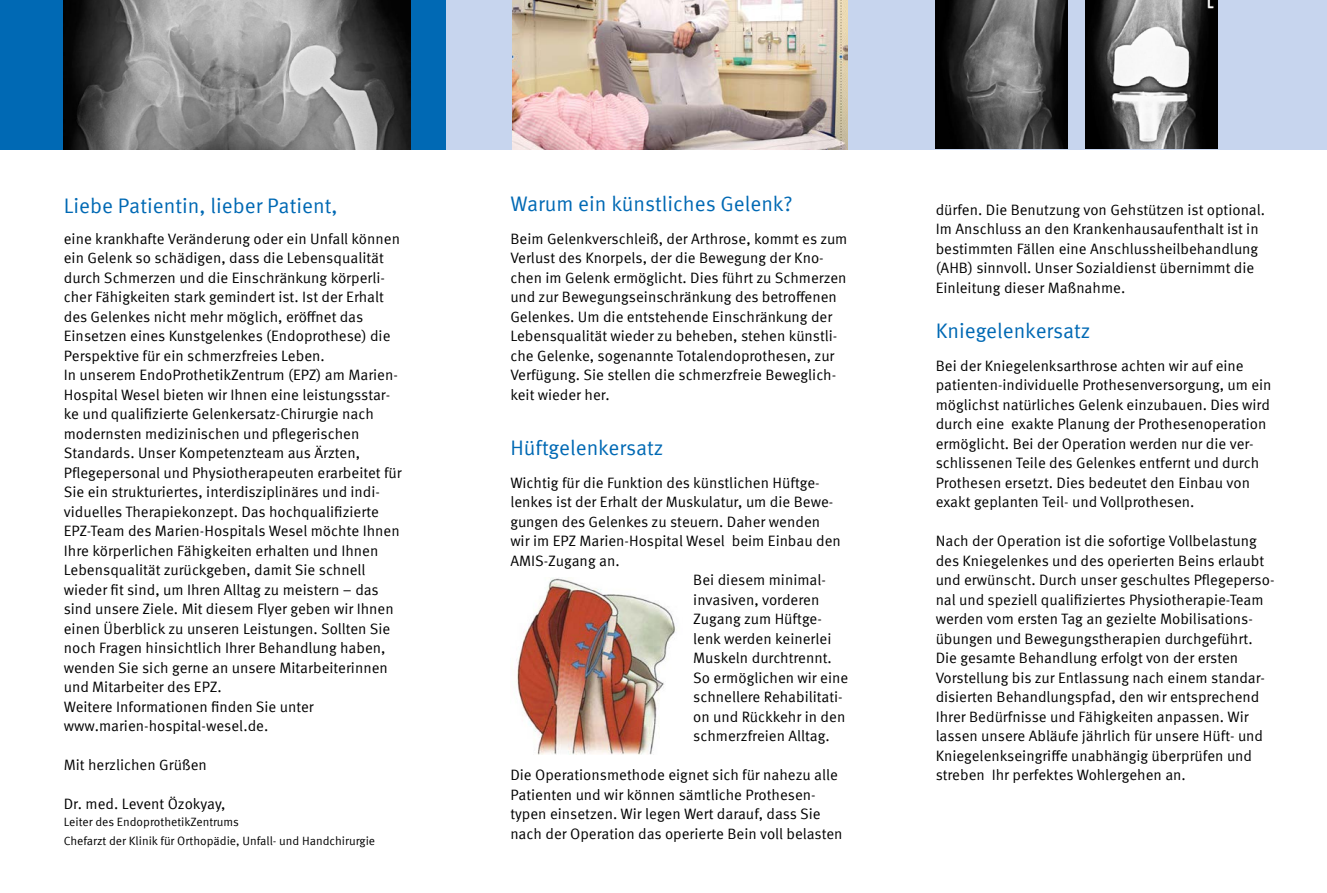
<style>
.page{position:relative;width:1327px;height:893px;background:#fff}
.page>*{position:absolute;margin:0;border:0;box-sizing:border-box;transform-origin:0 0}
.t1{font:21px "Meta Offc Norm";color:#0069b4}
.t2{font:15px/19.5px "Meta Offc Norm";color:#000}
.t3{font:12px/19.5px "Meta Offc Norm";color:#000}
</style>
<div class="page">
<div style="left:0;top:0;width:446px;height:150px;background:#0069b4"></div>
<div style="left:446px;top:0;width:881px;height:150px;background:#c7d5ee"></div>
<img style="left:516px;top:578px;width:160px;height:177px">
<img style="left:935px;top:0;width:132px;height:149px">
<img style="left:1085px;top:0;width:132px;height:149px">
<img style="left:64px;top:0;width:347px;height:150px">
<img style="left:512px;top:0;width:335px;height:150px">
<h1 class="t1" style="left:64px;top:194px;width:275px">Liebe Patientin, lieber Patient,</h1>
<p class="t2" style="left:64px;top:229px;width:339px">eine krankhafte Veränderung oder ein Unfall können ein Gelenk so schädigen, dass die Lebensqualität durch Schmerzen und die Einschränkung körperli&shy;cher Fähigkeiten stark gemindert ist. Ist der Erhalt des Gelenkes nicht mehr möglich, eröffnet das Einsetzen eines Kunstgelenkes (Endoprothese) die Perspektive für ein schmerzfreies Leben.<br>In unserem EndoProthetikZentrum (EPZ) am Marien-Hospital Wesel bieten wir Ihnen eine leistungsstar&shy;ke und qualifizierte Gelenkersatz-Chirurgie nach modernsten medizinischen und pflegerischen Standards. Unser Kompetenzteam aus Ärzten, Pflegepersonal und Physiotherapeuten erarbeitet für Sie ein strukturiertes, interdisziplinäres und indi&shy;viduelles Therapiekonzept. Das hochqualifizierte EPZ-Team des Marien-Hospitals Wesel möchte Ihnen Ihre körperlichen Fähigkeiten erhalten und Ihnen Lebensqualität zurückgeben, damit Sie schnell wieder fit sind, um Ihren Alltag zu meistern – das sind unsere Ziele. Mit diesem Flyer geben wir Ihnen einen Überblick zu unseren Leistungen. Sollten Sie noch Fragen hinsichtlich Ihrer Behandlung haben, wenden Sie sich gerne an unsere Mitarbeiterinnen und Mitarbeiter des EPZ.<br>Weitere Informationen finden Sie unter www.marien-hospital-wesel.de.</p>
<p class="t2" style="left:64px;top:756px;width:145px">Mit herzlichen Grüßen</p>
<p class="t2" style="left:64px;top:795px;width:163px">Dr. med. Levent Özokyay,</p>
<p class="t3" style="left:64px;top:812px;width:313px">Leiter des EndoprothetikZentrums<br>Chefarzt der Klinik für Orthopädie, Unfall- und Handchirurgie</p>
<h1 class="t1" style="left:510px;top:191px;width:284px">Warum ein künstliches Gelenk?</h1>
<p class="t2" style="left:510px;top:229px;width:339px">Beim Gelenkverschleiß, der Arthrose, kommt es zum Verlust des Knorpels, der die Bewegung der Kno&shy;chen im Gelenk ermöglicht. Dies führt zu Schmerzen und zur Bewegungseinschränkung des betroffenen Gelenkes. Um die entstehende Einschränkung der Lebensqualität wieder zu beheben, stehen künstli&shy;che Gelenke, sogenannte Totalendoprothesen, zur Verfügung. Sie stellen die schmerzfreie Beweglich&shy;keit wieder her.</p>
<h1 class="t1" style="left:510px;top:436px;width:155px">Hüftgelenkersatz</h1>
<p class="t2" style="left:510px;top:473px;width:311px">Wichtig für die Funktion des künstlichen Hüftge-</p>
<p class="t2" style="left:510px;top:492px;width:324px">lenkes ist der Erhalt der Muskulatur, um die Bewe-</p>
<p class="t2" style="left:510px;top:512px;width:311px">gungen des Gelenkes zu steuern. Daher wenden</p>
<p class="t2" style="left:510px;top:531px;width:332px">wir im EPZ Marien-Hospital Wesel beim Einbau den</p>
<p class="t2" style="left:510px;top:551px;width:111px">AMIS-Zugang an.</p>
<p class="t2" style="left:693px;top:570px;width:134px">Bei diesem minimal-</p>
<p class="t2" style="left:693px;top:590px;width:128px">invasiven, vorderen</p>
<p class="t2" style="left:693px;top:609px;width:130px">Zugang zum Hüftge-</p>
<p class="t2" style="left:693px;top:629px;width:140px">lenk werden keinerlei</p>
<p class="t2" style="left:693px;top:648px;width:140px">Muskeln durchtrennt.</p>
<p class="t2" style="left:693px;top:668px;width:157px">So ermöglichen wir eine</p>
<p class="t2" style="left:693px;top:687px;width:151px">schnellere Rehabilitati-</p>
<p class="t2" style="left:693px;top:707px;width:154px">on und Rückkehr in den</p>
<p class="t2" style="left:693px;top:726px;width:138px">schmerzfreien Alltag.</p>
<p class="t2" style="left:510px;top:765px;width:334px">Die Operationsmethode eignet sich für nahezu alle Patienten und wir können sämtliche Prothesen&shy;typen einsetzen. Wir legen Wert darauf, dass Sie nach der Operation das operierte Bein voll belasten</p>
<p class="t2" style="left:935px;top:200px;width:331px">dürfen. Die Benutzung von Gehstützen ist optional.<br>Im Anschluss an den Krankenhausaufenthalt ist in bestimmten Fällen eine Anschlussheilbehandlung (AHB) sinnvoll. Unser Sozialdienst übernimmt die Einleitung dieser Maßnahme.</p>
<h1 class="t1" style="left:935px;top:318px;width:156px">Kniegelenkersatz</h1>
<p class="t2" style="left:935px;top:356px;width:337px">Bei der Kniegelenksarthrose achten wir auf eine patienten-individuelle Prothesenversorgung, um ein möglichst natürliches Gelenk einzubauen. Dies wird durch eine exakte Planung der Prothesenoperation ermöglicht. Bei der Operation werden nur die ver&shy;schlissenen Teile des Gelenkes entfernt und durch Prothesen ersetzt. Dies bedeutet den Einbau von exakt geplanten Teil- und Vollprothesen.</p>
<p class="t2" style="left:935px;top:531px;width:340px">Nach der Operation ist die sofortige Vollbelastung des Kniegelenkes und des operierten Beins erlaubt und erwünscht. Durch unser geschultes Pflegeperso&shy;nal und speziell qualifiziertes Physiotherapie-Team werden vom ersten Tag an gezielte Mobilisations&shy;übungen und Bewegungstherapien durchgeführt.<br>Die gesamte Behandlung erfolgt von der ersten Vorstellung bis zur Entlassung nach einem standar&shy;disierten Behandlungspfad, den wir entsprechend Ihrer Bedürfnisse und Fähigkeiten anpassen. Wir lassen unsere Abläufe jährlich für unsere Hüft- und Kniegelenkseingriffe unabhängig überprüfen und streben Ihr perfektes Wohlergehen an.</p>
</div>
